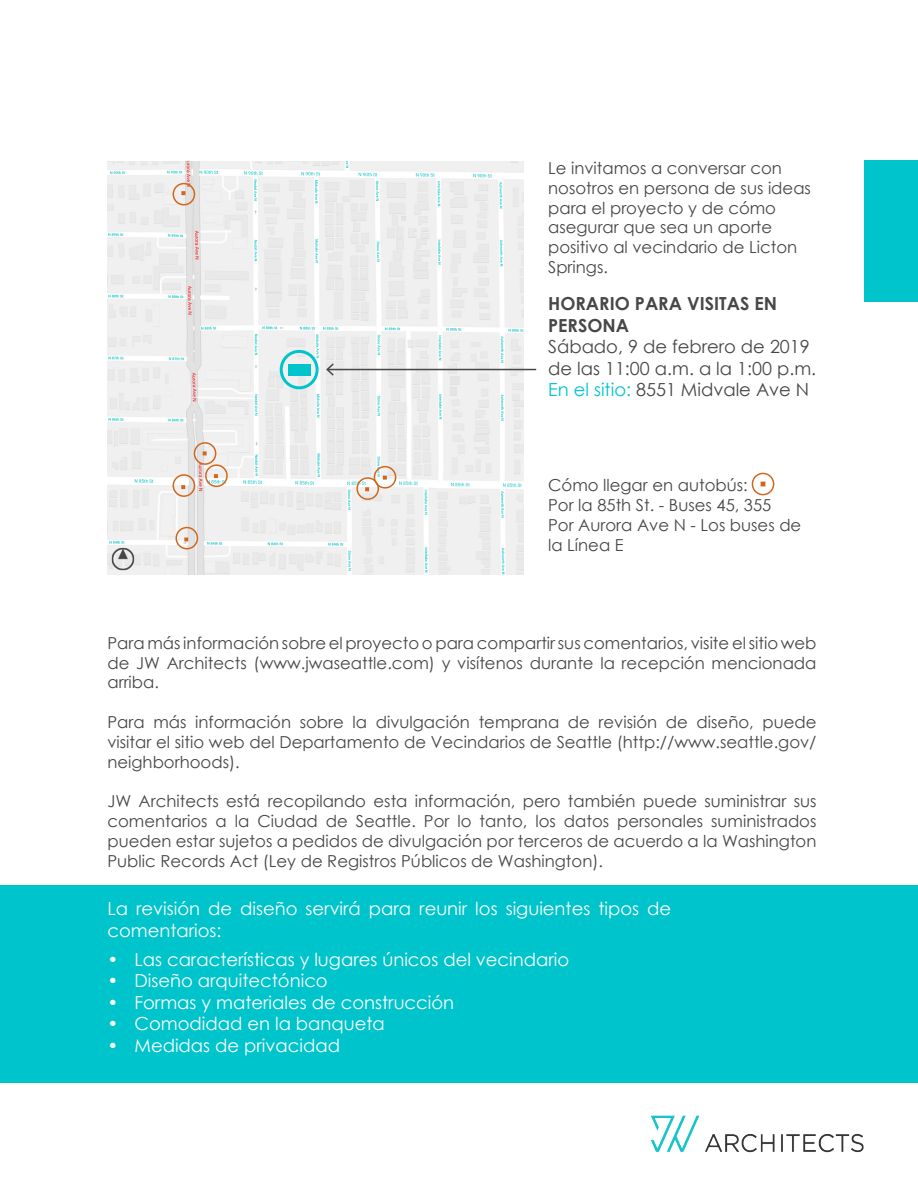
<style>
.page{position:relative;width:918px;height:1188px;background:#fff}
.page>*{position:absolute;margin:0;border:0;box-sizing:border-box;transform-origin:0 0}
.t1{font:18px/21.6px "Century Gothic";color:#fff}
.t2{font:18px "Century Gothic";color:#474747}
.t3{font:700 18px/21.6px "Century Gothic";color:#474747}
.t4{font:16.5px/19.8px "Century Gothic";color:#474747;text-align:justify}
.s1{color:#00c4cb}
</style>
<div class="page">
<div style="left:0;top:886px;width:918px;height:197px;background:#00c4cb"></div>
<div style="left:864px;top:160px;width:54px;height:142px;background:#00c4cb"></div>
<img style="left:650px;top:1116px;width:214px;height:36px">
<img style="left:107px;top:162px;width:416px;height:412px">
<div style="left:280px;top:350px;width:39px;height:39px;border:3px solid #00c4cb;border-radius:50%"></div>
<div style="left:288px;top:364px;width:22px;height:12px;background:#00c4cb"></div>
<div style="left:374px;top:466px;width:22px;height:23px;border:2px solid #d1671d;border-radius:50%"></div>
<div style="left:356px;top:477px;width:23px;height:23px;border:2px solid #d1671d;border-radius:50%"></div>
<div style="left:205px;top:464px;width:23px;height:23px;border:2px solid #d1671d;border-radius:50%"></div>
<div style="left:194px;top:442px;width:22px;height:23px;border:2px solid #d1671d;border-radius:50%"></div>
<div style="left:173px;top:474px;width:22px;height:23px;border:2px solid #d1671d;border-radius:50%"></div>
<div style="left:173px;top:183px;width:22px;height:23px;border:2px solid #d1671d;border-radius:50%"></div>
<hr style="left:327px;top:369px;width:209px;height:1px;background:#474747">
<svg style="left:325px;top:362px;width:10px;height:15px"></svg>
<svg style="left:761px;top:482px;width:4px;height:4px"></svg>
<div style="left:752px;top:473px;width:22px;height:22px;border:2px solid #d1671d;border-radius:50%"></div>
<img style="left:112px;top:548px;width:22px;height:23px">
<div style="left:175px;top:527px;width:23px;height:22px;border:2px solid #d1671d;border-radius:50%"></div>
<p class="t4" style="left:548px;top:158px;width:264px;text-align:left">Le invitamos a conversar con nosotros en persona de sus ideas para el proyecto y de cómo asegurar que sea un aporte positivo al vecindario de Licton<br>Springs.</p>
<p class="t3" style="left:548px;top:292px;width:230px">HORARIO PARA VISITAS EN<br>PERSONA</p>
<p class="t2" style="left:548px;top:334px;width:263px">Sábado, 9 de febrero de 2019</p>
<p class="t2" style="left:548px;top:356px;width:270px">de las 11:00 a.m. a la 1:00 p.m.</p>
<p class="t2" style="left:548px;top:377px;width:263px"><span class="s1">En el sitio:</span> 8551 Midvale Ave N</p>
<p class="t4" style="left:548px;top:475px;width:201px">Cómo llegar en autobús:</p>
<p class="t4" style="left:548px;top:495px;width:225px">Por la 85th St. - Buses 45, 355</p>
<p class="t4" style="left:548px;top:515px;width:255px">Por Aurora Ave N - Los buses de la Línea E</p>
<p class="t4" style="left:107px;top:633px;width:711px">Para más información sobre el proyecto o para compartir sus comentarios, visite el sitio web de JW Architects (www.jwaseattle.com) y visítenos durante la recepción mencionada arriba.</p>
<p class="t4" style="left:107px;top:712px;width:711px">Para más información sobre la divulgación temprana de revisión de diseño, puede visitar el sitio web del Departamento de Vecindarios de Seattle (http://www.seattle.gov/ neighborhoods).</p>
<p class="t4" style="left:107px;top:791px;width:711px">JW Architects está recopilando esta información, pero también puede suministrar sus comentarios a la Ciudad de Seattle. Por lo tanto, los datos personales suministrados pueden estar sujetos a pedidos de divulgación por terceros de acuerdo a la Washington Public Records Act (Ley de Registros Públicos de Washington).</p>
<p class="t1" style="left:107px;top:897px;width:565px">La revisión de diseño servirá para reunir los siguientes tipos de comentarios:</p>
<p class="t1" style="left:107px;top:948px;width:463px">• Las características y lugares únicos del vecindario</p>
<p class="t1" style="left:107px;top:970px;width:222px">• Diseño arquitectónico</p>
<p class="t1" style="left:107px;top:991px;width:348px">• Formas y materiales de construcción</p>
<p class="t1" style="left:107px;top:1013px;width:279px">• Comodidad en la banqueta</p>
<p class="t1" style="left:107px;top:1034px;width:234px">• Medidas de privacidad</p>
</div>
